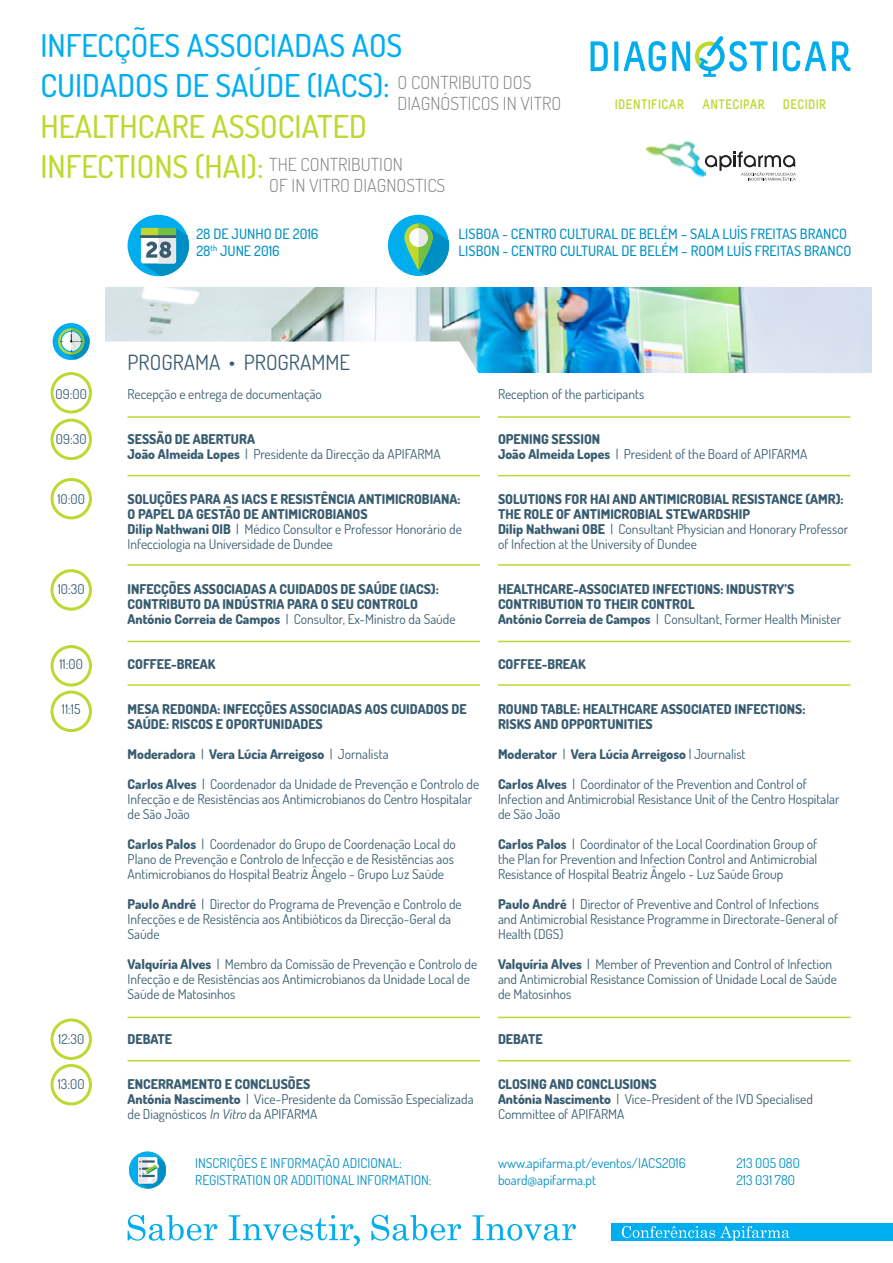
<style>
.page{position:relative;width:893px;height:1263px;background:#fff}
.page>*{position:absolute;margin:0;border:0;box-sizing:border-box;transform-origin:0 0}
.t1{font:500 31.5px/40.5px "Dosis";color:#00aeef}
.t2{font:500 31.5px/40.5px "Dosis";color:#bfd730}
.t3{font:21px "Dosis";color:#395c70}
.t4{font:300 18px/21.6px "Dosis";color:#808285}
.t5{font:500 14.25px/17.1px "Dosis";color:#008fc4}
.t6{font:700 13.65px "Melbourne";color:#bfd730}
.t7{font:13.5px/15px "Dosis";color:#395c70}
.t8{font:800 13.5px/15px "Dosis";color:#395c70}
.t9{font:13.5px/16.2px "Dosis";color:#008fc4}
.s1{font-weight:400}
.s2{font-weight:800}
.s3{font-style:italic}
</style>
<div class="page">
<div style="left:611px;top:1223px;width:282px;height:18px;background:#00aeef"></div>
<img style="left:105px;top:288px;width:767px;height:85px">
<svg style="left:105px;top:341px;width:396px;height:32px"></svg>
<div style="left:50px;top:372px;width:42px;height:41px;border:3px solid #bfd730;border-radius:50%"></div>
<hr style="left:128px;top:416px;width:352px;height:2px;background:#bfd730">
<hr style="left:498px;top:416px;width:352px;height:2px;background:#bfd730">
<hr style="left:128px;top:475px;width:352px;height:1px;background:#bfd730">
<hr style="left:498px;top:475px;width:352px;height:1px;background:#bfd730">
<hr style="left:128px;top:564px;width:352px;height:2px;background:#bfd730">
<hr style="left:498px;top:564px;width:352px;height:2px;background:#bfd730">
<div style="left:50px;top:419px;width:42px;height:41px;border:3px solid #bfd730;border-radius:50%"></div>
<div style="left:50px;top:478px;width:42px;height:41px;border:3px solid #bfd730;border-radius:50%"></div>
<div style="left:50px;top:569px;width:42px;height:42px;border:3px solid #bfd730;border-radius:50%"></div>
<div style="left:50px;top:645px;width:42px;height:41px;border:3px solid #bfd730;border-radius:50%"></div>
<div style="left:50px;top:691px;width:42px;height:41px;border:3px solid #bfd730;border-radius:50%"></div>
<div style="left:50px;top:1018px;width:42px;height:42px;border:3px solid #bfd730;border-radius:50%"></div>
<div style="left:50px;top:1064px;width:42px;height:41px;border:3px solid #bfd730;border-radius:50%"></div>
<hr style="left:128px;top:641px;width:352px;height:1px;background:#bfd730">
<hr style="left:498px;top:641px;width:352px;height:1px;background:#bfd730">
<hr style="left:128px;top:684px;width:352px;height:2px;background:#bfd730">
<hr style="left:498px;top:684px;width:352px;height:2px;background:#bfd730">
<hr style="left:128px;top:1017px;width:352px;height:1px;background:#bfd730">
<hr style="left:498px;top:1017px;width:352px;height:1px;background:#bfd730">
<hr style="left:128px;top:1060px;width:352px;height:1px;background:#bfd730">
<hr style="left:498px;top:1060px;width:352px;height:1px;background:#bfd730">
<div style="left:53px;top:323px;width:37px;height:37px;background:#00aeef;border-radius:50%"></div>
<svg style="left:58px;top:328px;width:32px;height:32px"></svg>
<div style="left:388px;top:215px;width:61px;height:61px;background:#00aeef;border-radius:50%"></div>
<svg style="left:404px;top:223px;width:29px;height:47px"></svg>
<div style="left:409px;top:228px;width:19px;height:19px;background:#fff;border-radius:50%"></div>
<svg style="left:418px;top:223px;width:31px;height:52px"></svg>
<div style="left:128px;top:215px;width:61px;height:61px;background:#00aeef;border-radius:50%"></div>
<svg style="left:141px;top:228px;width:48px;height:48px;background:#78b7be"></svg>
<img style="left:645px;top:141px;width:60px;height:36px">
<svg style="left:705px;top:151px;width:91px;height:30px"></svg>
<svg style="left:832px;top:41px;width:18px;height:30px"></svg>
<svg style="left:783px;top:41px;width:43px;height:30px"></svg>
<hr style="left:773px;top:41px;width:4px;height:30px;background:#00aeef">
<svg style="left:623px;top:41px;width:43px;height:30px"></svg>
<svg style="left:614px;top:41px;width:4px;height:30px"></svg>
<svg style="left:590px;top:41px;width:18px;height:30px"></svg>
<svg style="left:672px;top:36px;width:96px;height:41px"></svg>
<div style="left:129px;top:1151px;width:37px;height:37px;background:#00aeef;border-radius:50%"></div>
<svg style="left:138px;top:1157px;width:28px;height:31px"></svg>
<svg style="left:622px;top:1226px;width:168px;height:15px"></svg>
<svg style="left:371px;top:1215px;width:205px;height:25px"></svg>
<svg style="left:128px;top:1215px;width:232px;height:31px"></svg>
<h1 class="t1" style="left:40px;top:24px;width:364px">INFECÇÕES ASSOCIADAS AOS<br>CUIDADOS DE SAÚDE (IACS):</h1>
<h1 class="t2" style="left:40px;top:105px;width:328px">HEALTHCARE ASSOCIATED<br>INFECTIONS (HAI):</h1>
<h3 class="t4" style="left:398px;top:71px;width:163px">O CONTRIBUTO DOS<br>DIAGNÓSTICOS I N VITRO</h3>
<h3 class="t4" style="left:269px;top:153px;width:178px">THE CONTRIBUTION<br>OF I N VITRO DIAGNOSTICS</h3>
<p class="t6" style="left:615px;top:97px;width:71px">IDENTIFICAR</p>
<p class="t6" style="left:702px;top:97px;width:65px">ANTECIPAR</p>
<p class="t6" style="left:782px;top:97px;width:45px">DECIDIR</p>
<p class="t7" style="left:56px;top:386px;width:33px">09:00</p>
<p class="t7" style="left:56px;top:431px;width:32px">09:30</p>
<p class="t7" style="left:57px;top:491px;width:29px">10:00</p>
<p class="t7" style="left:58px;top:581px;width:28px">10:30</p>
<p class="t7" style="left:60px;top:656px;width:25px">11:00</p>
<p class="t7" style="left:62px;top:701px;width:20px">11:15</p>
<p class="t7" style="left:58px;top:1031px;width:28px">12:30</p>
<p class="t7" style="left:58px;top:1076px;width:28px">13:00</p>
<p class="t5" style="left:196px;top:224px;width:124px">28 DE JUNHO DE 2016<br>28<sup>TH</sup> JUNE 2016</p>
<h2 class="t3" style="left:128px;top:348px;width:224px">Programa • Programme</h2>
<p class="t5" style="left:459px;top:224px;width:390px">LISBOA - CENTRO CULTURAL DE BELÉM – SALA LUÍS FREITAS BRANCO<br>LISBON</p>
<p class="t5" style="left:503px;top:241px;width:350px">- CENTRO CULTURAL DE BELÉM – ROOM LUÍS FREITAS BRANCO</p>
<p class="t7" style="left:128px;top:386px;width:196px">Recepção e entrega de documentação</p>
<p class="t8" style="left:128px;top:431px;width:315px">SESSÃO DE ABERTURA<br>JOÃO ALMEIDA LOPES <span class="s1">| Presidente da Direcção da APIFARMA</span></p>
<p class="t8" style="left:128px;top:491px;width:336px">SOLUÇÕES PARA AS IACS E RESISTÊNCIA ANTIMICROBIANA:<br>O PAPEL DA GESTÃO DE ANTIMICROBIANOS<br>DILIP NATHWANI OIB <span class="s1">| Médico Consultor e Professor Honorário de Infecciologia na Universidade de Dundee</span></p>
<p class="t8" style="left:128px;top:581px;width:330px">INFECÇÕES ASSOCIADAS A CUIDADOS DE SAÚDE (IACS):<br>CONTRIBUTO DA INDÚSTRIA PARA O SEU CONTROLO<br>ANTÓNIO CORREIA DE CAMPOS <span class="s1">| Consultor, Ex-Ministro da Saúde</span></p>
<p class="t8" style="left:128px;top:656px;width:89px">COFFEE-BREAK</p>
<p class="t8" style="left:128px;top:701px;width:341px">MESA REDONDA: INFECÇÕES ASSOCIADAS AOS CUIDADOS DE<br>SAÚDE: RISC</p>
<p class="t8" style="left:198px;top:716px;width:125px">OS E OPORTUNIDADES</p>
<p class="t8" style="left:128px;top:746px;width:263px">MODERADORA <span class="s1">|</span> VERA LÚCIA ARREIGOSO <span class="s1">| Jornalista</span></p>
<p class="t7" style="left:128px;top:776px;width:353px"><span class="s2">CARLOS ALVES</span> | Coordenador da Unidade de Prevenção e Controlo de<br>Infecção e de Resistências aos Antimicrobianos do Centro Hospitalar de São João</p>
<p class="t7" style="left:128px;top:836px;width:330px"><span class="s2">CARLOS PALOS</span> | Coordenador do Grupo de Coordenação Local do<br>Plano de Prevenção e Controlo de Infecção e de Resistências aos<br>Antimicrobianos do Hospital Beatriz Ângelo - Grupo Luz Saúde</p>
<p class="t7" style="left:128px;top:896px;width:336px"><span class="s2">PAULO ANDRÉ</span> | Director do Programa de Prevenção e Controlo de<br>Infecções e de Resistência aos Antibióticos da Direcção-Geral da<br>Saúde</p>
<p class="t7" style="left:128px;top:956px;width:351px"><span class="s2">VALQUÍRIA ALVES</span> | Membro da Comissão de Prevenção e Controlo de<br>Infecção e de Resistências aos Antimicrobianos da Unidade Local de<br>Saúde de Matosinhos</p>
<p class="t8" style="left:128px;top:1031px;width:46px">DEBATE</p>
<p class="t7" style="left:128px;top:1076px;width:348px"><span class="s2">ENCERRAMENTO E CONCLUSÕES<br>ANTÓNIA NASCIMENTO</span> | Vice-Presidente da Comissão Especializada de Diagnósticos <span class="s3">In Vitro</span> da APIFARMA</p>
<p class="t9" style="left:195px;top:1155px;width:18px">inscri</p>
<p class="t9" style="left:230px;top:1155px;width:120px">ções e informação adici</p>
<p class="t9" style="left:370px;top:1155px;width:33px">onal:</p>
<p class="t9" style="left:195px;top:1171px;width:14px">Regis</p>
<p class="t9" style="left:226px;top:1171px;width:72px">tration or addi</p>
<p class="t9" style="left:316px;top:1171px;width:117px">tional information:</p>
<p class="t7" style="left:498px;top:386px;width:148px">Reception of the participants</p>
<p class="t8" style="left:498px;top:431px;width:311px">OPENING SESSION<br>JOÃO ALMEIDA LOPES <span class="s1">| President of the Board of APIFARMA</span></p>
<p class="t8" style="left:498px;top:491px;width:347px">SOLUTIONS FOR HAI AND ANTIMICROBIAL RESISTANCE (AMR):<br>TH E ROLE OF ANTIMICROBIAL STEWARDSHI P<br>DILIP NATHWANI OBE</p>
<p class="t7" style="left:498px;top:521px;width:352px;text-indent:112px">| Consultant Physician and Honorary Professor of Infection at the University of Dundee</p>
<p class="t8" style="left:498px;top:581px;width:345px">HEALTHCARE-ASSOCIATED INFECTIONS: INDUSTRY’S<br>CONTRIBUTION TO THEIR CONTROL<br>ANTÓNIO CORREIA DE CAMPOS <span class="s1">| Consultant, Former Health Minister</span></p>
<p class="t8" style="left:498px;top:656px;width:89px">COFFEE-BREAK</p>
<p class="t8" style="left:498px;top:701px;width:309px">ROUND TABLE: HEALTHCARE ASSOCIATED INFECTIONS:<br>RISKS AND OPPORTUNITIES</p>
<p class="t8" style="left:498px;top:746px;width:249px">MODERATOR <span class="s1">|</span> VERA LÚCIA ARREIGOSO <span class="s1">| Journalist</span></p>
<p class="t7" style="left:498px;top:776px;width:343px"><span class="s2">CARLOS ALVES</span> | Coordinator of the Prevention and Control of<br>Infection and Antimicrobial Resistance Unit of the Centro Hospitalar de São João</p>
<p class="t7" style="left:498px;top:836px;width:321px;text-align:justify"><span class="s2">CARLOS PALOS</span> | Coordinator of the Local Coordination Group of the Plan for Prevention and Infection Control and Antimicrobial Resistance of Hospital Beatriz Ângelo - Luz Saúde Group</p>
<p class="t7" style="left:498px;top:896px;width:342px"><span class="s2">PAULO ANDRÉ</span> | Director of Preventive and Control of Infections and Antimicrobial Resistance Programme in Directorate-General of<br>Health (DGS)</p>
<p class="t7" style="left:498px;top:956px;width:340px"><span class="s2">VALQUÍRIA ALVES</span> | Member of Prevention and Control of Infection and Antimicrobial Resistance Comission of Unidade Local de Saúde de Matosinhos</p>
<p class="t8" style="left:498px;top:1031px;width:46px">DEBATE</p>
<p class="t7" style="left:498px;top:1076px;width:316px"><span class="s2">CLOSING AND CONCLUSIONS<br>ANTÓNIA NASCIMENTO</span> | Vice-President of the IVD Specialised<br>Committee of APIFARMA</p>
<p class="t9" style="left:498px;top:1155px;width:189px">www.apifarma.pt/eventos/IACS2016 board@apifarma.pt</p>
<p class="t9" style="left:736px;top:1155px;width:65px">213 005 080<br>213 031 780</p>
</div>
